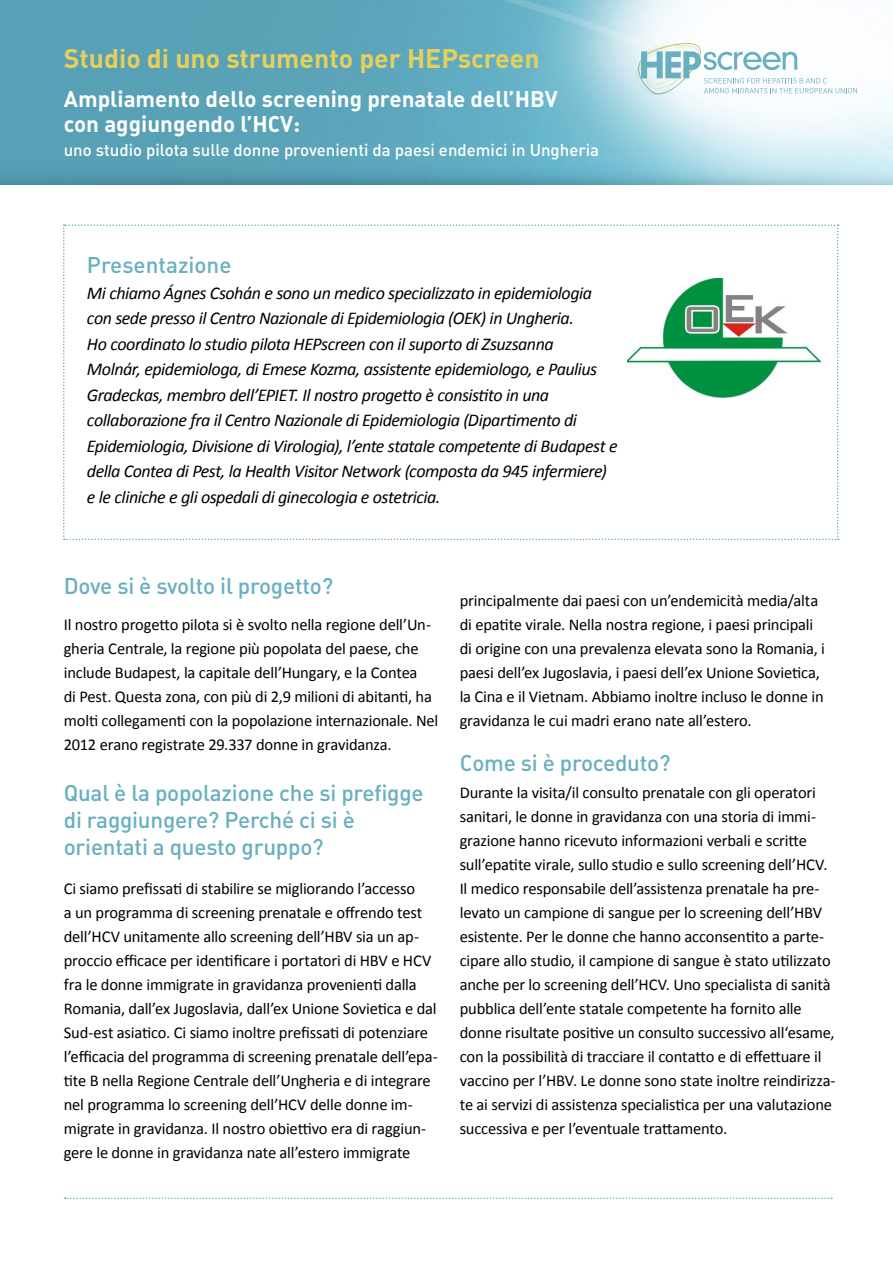
<style>
.page{position:relative;width:893px;height:1263px;background:#fff}
.page>*{position:absolute;margin:0;border:0;box-sizing:border-box;transform-origin:0 0}
.t1{font:700 26.55px "DIN";color:#e6d05c}
.t2{font:22.5px/27px "DIN Medium Alternate";letter-spacing:-.01em;color:#68afc0}
.t3{font:22.35px/25.5px "DIN Bold Alternate";color:#fff}
.t4{font:italic 18px/25.5px "Calibri";letter-spacing:-.025em;color:#000}
.t5{font:16.8px "DIN Medium Alternate";color:#fff}
.t6{font:16.5px/24px "Calibri";letter-spacing:-.01em;color:#000}
</style>
<div class="page">
<svg style="left:63px;top:224px;width:776px;height:316px"></svg>
<img style="left:628px;top:279px;width:197px;height:118px">
<svg style="left:65px;top:1197px;width:767px;height:2px"></svg>
<img style="left:0;top:0;width:893px;height:185px">
<svg style="left:65px;top:35px;width:799px;height:60px"></svg>
<h1 class="t1" style="left:64px;top:41px;width:477px">Studio di uno strumento per HEPscreen</h1>
<h3 class="t3" style="left:64px;top:85px;width:496px">Ampliamento dello screening prenatale dell’HBV con aggiungendo l’HCV:</h3>
<p class="t5" style="left:64px;top:139px;width:537px">uno studio pilota sulle donne provenienti da paesi endemici in Ungheria</p>
<h2 class="t2" style="left:87px;top:251px;width:146px">Presentazione</h2>
<p class="t4" style="left:87px;top:279px;width:532px">Mi chiamo Ágnes Csohán e sono un medico specializzato in epidemiologia con sede presso il Centro Nazionale di Epidemiologia (OEK) in Ungheria.<br>Ho coordinato lo studio pilota HEPscreen con il suporto di Zsuzsanna<br>Molnár, epidemiologa, di Emese Kozma, assistente epidemiologo, e Paulius Gradeckas, membro dell’EPIET. Il nostro progetto è consistito in una collaborazione fra il Centro Nazionale di Epidemiologia (Dipartimento di Epidemiologia, Divisione di Virologia), l’ente statale competente di Budapest e della Contea di Pest, la Health Visitor Network (composta da 945 infermiere) e le cliniche e gli ospedali di ginecologia e ostetricia.</p>
<h2 class="t2" style="left:64px;top:571px;width:271px">Dove si è svolto il progetto?</h2>
<p class="t6" style="left:64px;top:612px;width:376px">Il nostro progetto pilota si è svolto nella regione dell’Un&shy;gheria Centrale, la regione più popolata del paese, che include Budapest, la capitale dell’Hungary, e la Contea<br>di Pest. Questa zona, con più di 2,9 milioni di abitanti, ha molti collegamenti con la popolazione internazionale. Nel 2012 erano registrate 29.337 donne in gravidanza.</p>
<h2 class="t2" style="left:64px;top:779px;width:361px">Qual è la popolazione che si prefigge di raggiungere? Perché ci si è orientati a questo gruppo?</h2>
<p class="t6" style="left:64px;top:876px;width:375px">Ci siamo prefissati di stabilire se migliorando l’accesso<br>a un programma di screening prenatale e offrendo test dell’HCV unitamente allo screening dell’HBV sia un ap&shy;proccio efficace per identificare i portatori di HBV e HCV fra le donne immigrate in gravidanza provenienti dalla Romania, dall’ex Jugoslavia, dall’ex Unione Sovietica e dal Sud-est asiatico. Ci siamo inoltre prefissati di potenziare l’efficacia del programma di screening prenatale dell’epa&shy;tite B nella Regione Centrale dell’Ungheria e di integrare nel programma lo screening dell’HCV delle donne im&shy;migrate in gravidanza. Il nostro obiettivo era di raggiun&shy;gere le donne in gravidanza nate all’estero immigrate</p>
<p class="t6" style="left:460px;top:588px;width:367px">principalmente dai paesi con un’endemicità media/alta di epatite virale. Nella nostra regione, i paesi principali di origine con una prevalenza elevata sono la Romania, i paesi dell’ex Jugoslavia, i paesi dell’ex Unione Sovietica, la Cina e il Vietnam. Abbiamo inoltre incluso le donne in gravidanza le cui madri erano nate all’estero.</p>
<h2 class="t2" style="left:460px;top:749px;width:212px">Come si è proceduto?</h2>
<p class="t6" style="left:460px;top:780px;width:377px">Durante la visita/il consulto prenatale con gli operatori sanitari, le donne in gravidanza con una storia di immi&shy;grazione hanno ricevuto informazioni verbali e scritte sull’epatite virale, sullo studio e sullo screening dell’HCV.<br>Il medico responsabile dell’assistenza prenatale ha pre&shy;levato un campione di sangue per lo screening dell’HBV esistente. Per le donne che hanno acconsentito a parte&shy;cipare allo studio, il campione di sangue è stato utilizzato anche per lo screening dell’HCV. Uno specialista di sanità pubblica dell’ente statale competente ha fornito alle donne risultate positive un consulto successivo all‘esame, con la possibilità di tracciare il contatto e di effettuare il vaccino per l’HBV. Le donne sono state inoltre reindirizza&shy;te ai servizi di assistenza specialistica per una valutazione successiva e per l’eventuale trattamento.</p>
</div>
